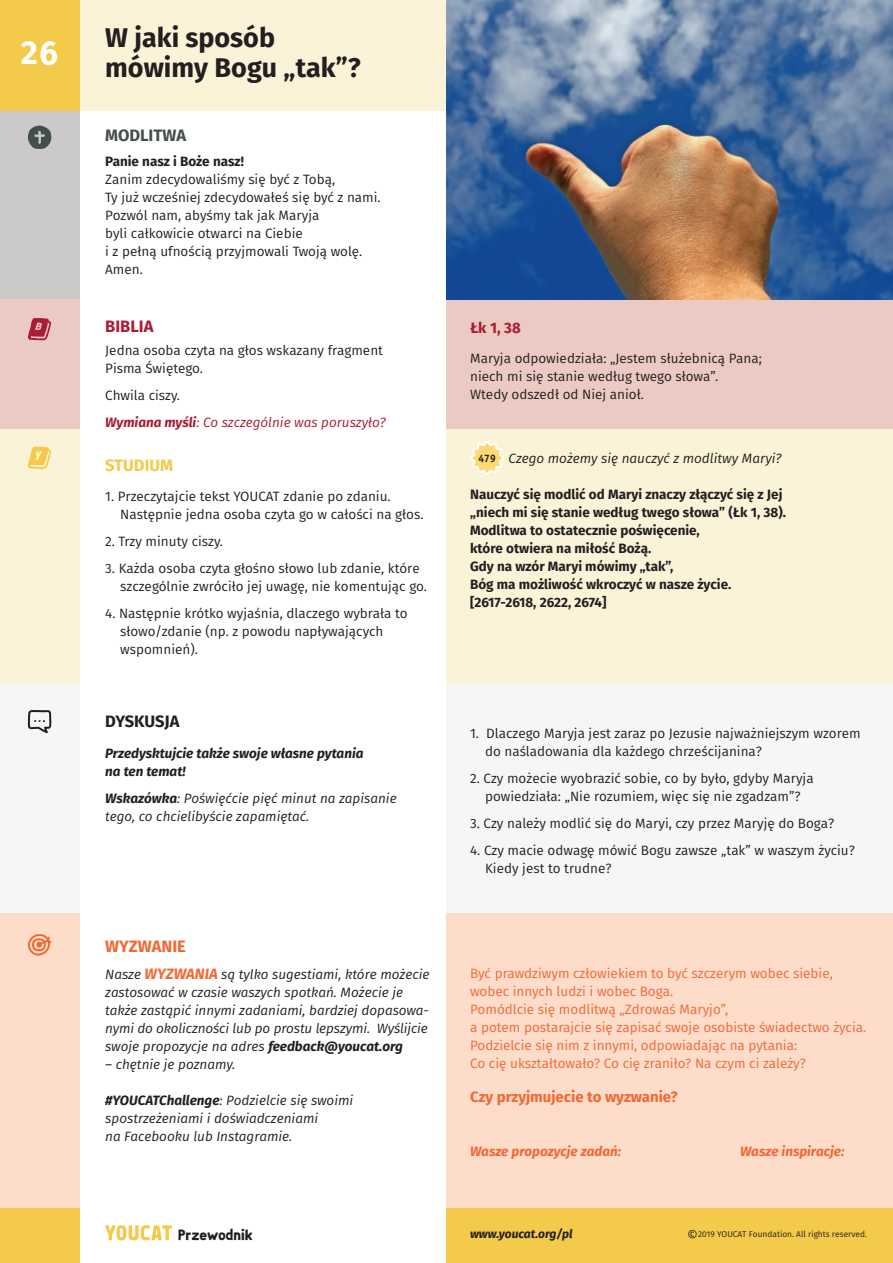
<style>
.page{position:relative;width:893px;height:1263px;background:#fff}
.page>*{position:absolute;margin:0;border:0;box-sizing:border-box;transform-origin:0 0}
.t1{font:700 33px "Fira Sans";color:#fff}
.t2{font:700 27px/30px "Fira Sans";color:#231f20}
.t3{font:700 16.5px "Fira Sans";color:#444f4d}
.t4{font:700 16.5px "Fira Sans";color:#f16835}
.t5{font:700 16.5px "Fira Sans";letter-spacing:-.01em;color:#231f20}
.t6{font:700 16.5px "Fira Sans";color:#f3ca4a}
.t7{font:700 16.5px "Fira Sans";color:#a91c35}
.t8{font:700 15px "Fira Sans";color:#f16835}
.t9{font:700 15px "Fira Sans";color:#a91c35}
.t10{font:900 14.85px "Rockster";color:#231f20}
.t11{font:13.5px/18px "Fira Sans";color:#231f20}
.t12{font:italic 13.5px/18px "Fira Sans";color:#231f20}
.t13{font:13.5px/18px "Fira Sans";color:#f16835}
.t14{font:700 13.5px/18px "Fira Sans";color:#231f20}
.t15{font:italic 13.5px/27px "Fira Sans";color:#a91c35}
.t16{font:italic 700 13.5px/18px "Fira Sans";color:#231f20}
.t17{font:italic 700 13.5px "Fira Sans";color:#f16835}
.t18{font:italic 700 12px "Fira Sans";color:#231f20}
.t19{font:700 10.8px "Officina Sans ITC Pro";color:#231f20}
.t20{font:8.4px "Fira Sans";color:#231f20}
.s1{font-weight:500}
.s2{font-style:normal;color:#231f20}
.s3{font-weight:700}
.s4{font-weight:700;font-size:15px;color:#f16835}
.s5{font-size:13.5px}
</style>
<div class="page">
<div style="left:79px;top:0;width:367px;height:111px;background:#fbf3d8"></div>
<div style="left:0;top:0;width:79px;height:111px;background:#f3ca4a"></div>
<div style="left:0;top:111px;width:79px;height:189px;background:#cbcac9"></div>
<div style="left:446px;top:300px;width:447px;height:129px;background:#eacac2"></div>
<div style="left:0;top:300px;width:79px;height:129px;background:#eacac2"></div>
<div style="left:0;top:429px;width:79px;height:313px;background:#fbf3d8"></div>
<div style="left:446px;top:429px;width:447px;height:313px;background:#fbf3d8"></div>
<svg style="left:28px;top:126px;width:23px;height:23px"></svg>
<svg style="left:28px;top:318px;width:23px;height:23px"></svg>
<svg style="left:28px;top:446px;width:23px;height:23px"></svg>
<div style="left:446px;top:1207px;width:447px;height:56px;background:#f3ca4a"></div>
<div style="left:0;top:1207px;width:79px;height:56px;background:#f3ca4a"></div>
<div style="left:0;top:683px;width:79px;height:312px;background:#f5f7f7"></div>
<div style="left:446px;top:683px;width:447px;height:312px;background:#f5f7f7"></div>
<svg style="left:28px;top:710px;width:23px;height:23px"></svg>
<div style="left:0;top:912px;width:79px;height:295px;background:#fdddca"></div>
<div style="left:446px;top:912px;width:447px;height:295px;background:#fdddca"></div>
<svg style="left:28px;top:934px;width:23px;height:21px"></svg>
<svg style="left:105px;top:1225px;width:67px;height:15px"></svg>
<svg style="left:470px;top:441px;width:34px;height:34px"></svg>
<img style="left:446px;top:0;width:447px;height:300px">
<h1 class="t1" style="left:21px;top:25px;width:38px">2<span class="s1">6</span></h1>
<h2 class="t2" style="left:105px;top:21px;width:257px">W jaki sposób mówimy Bogu „tak”?</h2>
<p class="t3" style="left:105px;top:121px;width:82px">MODLITWA</p>
<p class="t14" style="left:105px;top:152px;width:140px">Panie nasz i Boże nasz!</p>
<p class="t11" style="left:105px;top:172px;width:277px">Zanim zdecydowaliśmy się być z Tobą,<br>Ty już wcześniej zdecydowałeś się być z nami.<br>Pozwól nam, abyśmy tak jak Maryja<br>byli całkowicie otwarci na Ciebie<br>i z pełną ufnością przyjmowali Twoją wolę.<br>Amen.</p>
<p class="t7" style="left:105px;top:313px;width:50px">BIBLIA</p>
<p class="t11" style="left:105px;top:342px;width:279px">Jedna osoba czyta na głos wskazany fragment<br>Pisma Świętego.</p>
<p class="t15" style="left:105px;top:383px;width:282px"><span class="s2">Chwila ciszy.<br></span><span class="s3">Wymiana myśli</span>: Co szczególnie was poruszyło?</p>
<p class="t6" style="left:105px;top:452px;width:70px">STUDIUM</p>
<p class="t11" style="left:120px;top:489px;width:305px;text-indent:-15px">1. Przeczytajcie tekst YOUCAT zdanie po zdaniu.<br>Następnie jedna osoba czyta go w całości na głos.</p>
<p class="t11" style="left:105px;top:534px;width:119px">2. Trzy minuty ciszy.</p>
<p class="t11" style="left:120px;top:561px;width:308px;text-indent:-15px">3. Każda osoba czyta głośno słowo lub zdanie, które szczególnie zwróciło jej uwagę, nie komentując go.</p>
<p class="t11" style="left:120px;top:606px;width:289px;text-indent:-15px">4. Następnie krótko wyjaśnia, dlaczego wybrała to słowo/zdanie (np. z powodu napływających wspomnień).</p>
<p class="t5" style="left:105px;top:708px;width:76px">DYSKUSJA</p>
<p class="t16" style="left:105px;top:743px;width:260px">Przedysktujcie także swoje własne pytania na ten temat!</p>
<p class="t12" style="left:105px;top:790px;width:293px"><span class="s3">Wskazówka</span>: Poświęćcie pięć minut na zapisanie tego, co chcielibyście zapamiętać.</p>
<p class="t4" style="left:105px;top:932px;width:82px">WYZWANIE</p>
<p class="t12" style="left:105px;top:966px;width:326px">Nasze <span class="s4">WYZWANIA</span> są tylko sugestiami, które możecie zastosować w czasie waszych spotkań. Możecie je także zastąpić innymi zadaniami, bardziej dopasowa&shy;nymi do okoliczności lub po prostu lepszymi. Wyślijcie swoje propozycje na adres <span class="s3">feedback@youcat.org</span></p>
<p class="t12" style="left:105px;top:1056px;width:132px">– chętnie je poznamy.</p>
<p class="t12" style="left:105px;top:1092px;width:250px"><span class="s3">#YOUCATChallenge</span>: Podzielcie się swoimi spostrzeżeniami i doświadczeniami<br>na Facebooku lub Instagramie.</p>
<p class="t9" style="left:470px;top:315px;width:52px">Łk 1, 38</p>
<p class="t11" style="left:470px;top:351px;width:293px">Maryja odpowiedziała: „Jestem służebnicą Pana; niech mi się stanie według twego słowa”.<br>Wtedy odszedł od Niej anioł.</p>
<p class="t19" style="left:478px;top:452px;width:19px">479</p>
<p class="t12" style="left:509px;top:450px;width:275px">Czego możemy się nauczyć z modlitwy Maryi?</p>
<p class="t14" style="left:470px;top:484px;width:317px">Nauczyć się modlić od Maryi znaczy złączyć się z Jej „niech mi się stanie według twego słowa” (Łk 1, 38).<br>Modlitwa to ostatecznie poświęcenie,<br>które otwiera na miłość Bożą.<br>Gdy na wzór Maryi mówimy „tak”,<br>Bóg ma możliwość wkroczyć w nasze życie. [2617-2618, 2622, 2674]</p>
<p class="t11" style="left:485px;top:725px;width:377px;text-indent:-15px">1. Dlaczego Maryja jest zaraz po Jezusie najważniejszym wzorem do naśladowania dla każdego chrześcijanina?</p>
<p class="t11" style="left:470px;top:770px;width:345px;text-align:center">2. Czy możecie wyobrazić sobie, co by było, gdyby Maryja powiedziała: „Nie rozumiem, więc się nie zgadzam”?</p>
<p class="t11" style="left:470px;top:815px;width:366px">3. Czy należy modlić się do Maryi, czy przez Maryję do Boga?</p>
<p class="t11" style="left:485px;top:842px;width:371px;text-indent:-15px">4. Czy macie odwagę mówić Bogu zawsze „tak” w waszym życiu?<br>Kiedy jest to trudne?</p>
<p class="t13" style="left:470px;top:965px;width:398px">Być prawdziwym człowiekiem to być szczerym wobec siebie, wobec innych ludzi i wobec Boga.<br>Pomódlcie się modlitwą „Zdrowaś Maryjo”,<br>a potem postarajcie się zapisać swoje osobiste świadectwo życia.<br>Podzielcie się nim z innymi, odpowiadając na pytania:<br>Co cię ukształtowało? Co cię zraniło? Na czym ci zależy?</p>
<p class="t8" style="left:470px;top:1084px;width:209px">Czy przyjmujecie to wyzwanie?</p>
<p class="t17" style="left:470px;top:1140px;width:152px">Wasze propozycje zadań:</p>
<p class="t17" style="left:740px;top:1140px;width:106px">Wasze inspiracje:</p>
<p class="t10" style="left:178px;top:1224px;width:77px">Przewodnik</p>
<p class="t18" style="left:470px;top:1224px;width:104px">www.youcat.org/pl</p>
<p class="t20" style="left:687px;top:1228px;width:181px"><span class="s5">©</span>2019 YOUCAT Foundation. All rights reserved.</p>
</div>
